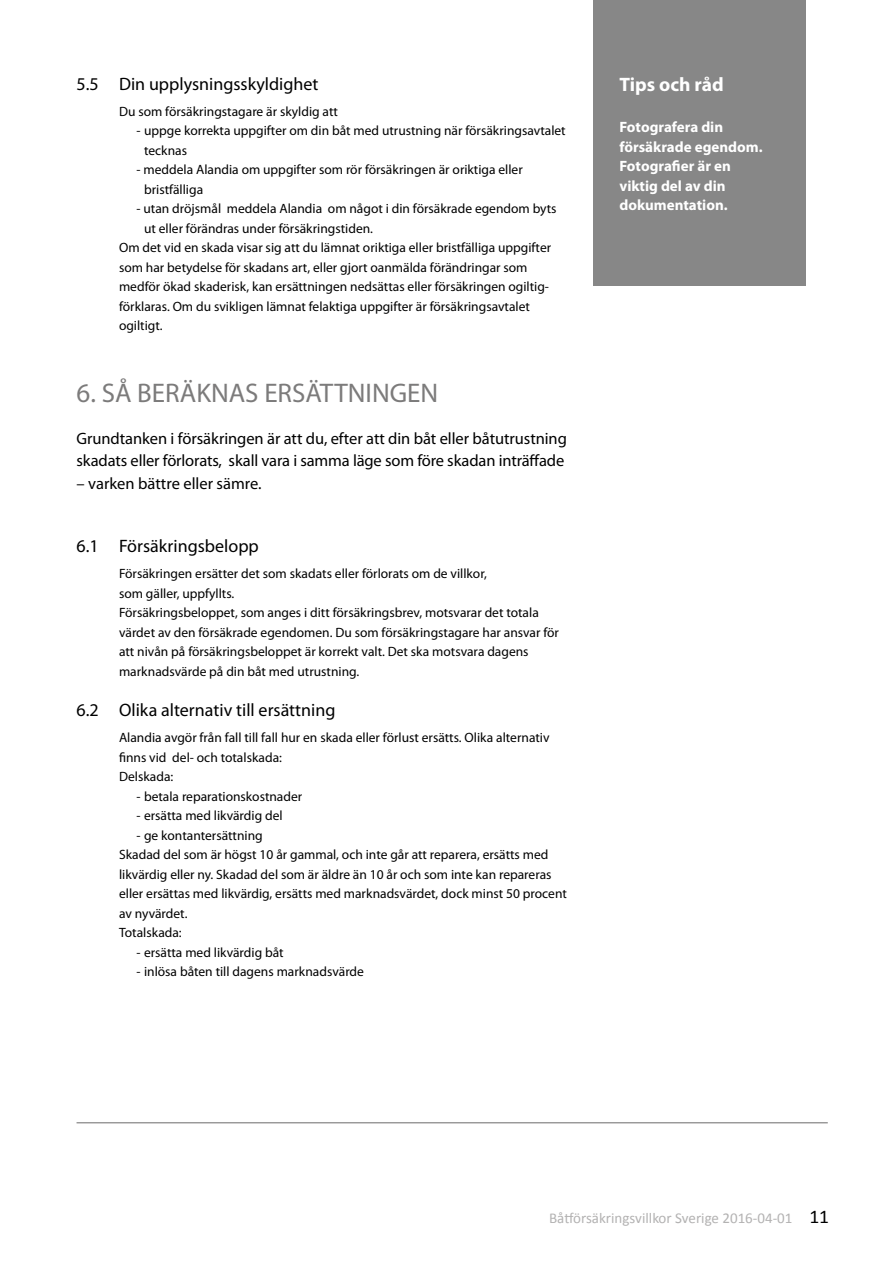
<style>
.page{position:relative;width:893px;height:1263px;background:#fff}
.page>*{position:absolute;margin:0;border:0;box-sizing:border-box;transform-origin:0 0}
.t1{font:27px "Myriad Pro";color:#7c7b7b}
.t2{font:700 19.5px "Myriad Pro";color:#fff}
.t3{font:18px "Myriad Pro";color:#000}
.t4{font:16.5px/22.5px "Myriad Pro";letter-spacing:-.005em;color:#000}
.t5{font:700 15px/19.5px "Myriad Pro";color:#fff}
.t6{font:15px "Calibri";color:#b3b2b2}
.t7{font:13.5px/19.5px "Myriad Pro";color:#000}
.s1{font-size:19.5px;color:#000}
</style>
<div class="page">
<hr style="left:77px;top:1122px;width:751px;height:1px;background:#7c7b7b">
<div style="left:593px;top:0;width:213px;height:286px;background:#878787"></div>
<h3 class="t3" style="left:77px;top:73px;width:243px">5.5 Din upplysningsskyldighet</h3>
<p class="t7" style="left:119px;top:101px;width:220px">Du som försäkringstagare är skyldig att</p>
<p class="t7" style="left:144px;top:121px;width:423px;text-indent:-8px">- uppge korrekta uppgifter om din båt med utrustning när försäkringsavtalet tecknas</p>
<p class="t7" style="left:144px;top:160px;width:380px;text-indent:-8px">- meddela Alandia om uppgifter som rör försäkringen är oriktiga eller bristfälliga</p>
<p class="t7" style="left:137px;top:199px;width:421px">- utan dröjsmål meddela Alandia om något i din försäkrade egendom byts</p>
<p class="t7" style="left:144px;top:218px;width:231px">ut eller förändras under försäkringstiden.</p>
<p class="t7" style="left:119px;top:238px;width:434px">Om det vid en skada visar sig att du lämnat oriktiga eller bristfälliga uppgifter</p>
<p class="t7" style="left:119px;top:257px;width:410px">som har betydelse för skadans art, eller gjort oanmälda förändringar som</p>
<p class="t7" style="left:119px;top:277px;width:432px">medför ökad skaderisk, kan ersättningen nedsättas eller försäkringen ogiltig-</p>
<p class="t7" style="left:119px;top:296px;width:412px">förklaras. Om du svikligen lämnat felaktiga uppgifter är försäkringsavtalet</p>
<p class="t7" style="left:119px;top:316px;width:45px">ogiltigt.</p>
<h1 class="t1" style="left:77px;top:376px;width:363px">6. SÅ BERÄKNAS ERSÄTTNINGEN</h1>
<p class="t4" style="left:77px;top:427px;width:492px">Grundtanken i försäkringen är att du, efter att din båt eller båtutrustning skadats eller förlorats, skall vara i samma läge som före skadan inträffade</p>
<p class="t4" style="left:77px;top:472px;width:187px">– varken bättre eller sämre.</p>
<h3 class="t3" style="left:77px;top:535px;width:184px">6.1 Försäkringsbelopp</h3>
<p class="t7" style="left:119px;top:563px;width:441px">Försäkringen ersätter det som skadats eller förlorats om de villkor,<br>som gäller, uppfyllts.<br>Försäkringsbeloppet, som anges i ditt försäkringsbrev, motsvarar det totala värdet av den försäkrade egendomen. Du som försäkringstagare har ansvar för att nivån på försäkringsbeloppet är korrekt valt. Det ska motsvara dagens marknadsvärde på din båt med utrustning.</p>
<h3 class="t3" style="left:77px;top:699px;width:260px">6.2 Olika alternativ till ersättning</h3>
<p class="t7" style="left:119px;top:728px;width:432px">Alandia avgör från fall till fall hur en skada eller förlust ersätts. Olika alternativ finns vid del- och totalskada:<br>Delskada:</p>
<p class="t7" style="left:137px;top:786px;width:167px">- betala reparationskostnader</p>
<p class="t7" style="left:137px;top:806px;width:148px">- ersätta med likvärdig del</p>
<p class="t7" style="left:119px;top:825px;width:449px;text-indent:17px">- ge kontantersättning<br>Skadad del som är högst 10 år gammal, och inte går att reparera, ersätts med likvärdig eller ny. Skadad del som är äldre än 10 år och som inte kan repareras eller ersättas med likvärdig, ersätts med marknadsvärdet, dock minst 50 procent av nyvärdet.<br>Totalskada:</p>
<p class="t7" style="left:137px;top:942px;width:149px">- ersätta med likvärdig båt</p>
<p class="t7" style="left:137px;top:962px;width:229px">- inlösa båten till dagens marknadsvärde</p>
<h2 class="t2" style="left:619px;top:72px;width:106px">Tips och råd</h2>
<p class="t5" style="left:619px;top:117px;width:145px">Fotografera din försäkrade egendom.<br>Fotografier är en viktig del av din dokumentation.</p>
<p class="t6" style="left:549px;top:1209px;width:282px">Båtförsäkringsvillkor Sverige 2016-04-01 <span class="s1">11</span></p>
</div>
